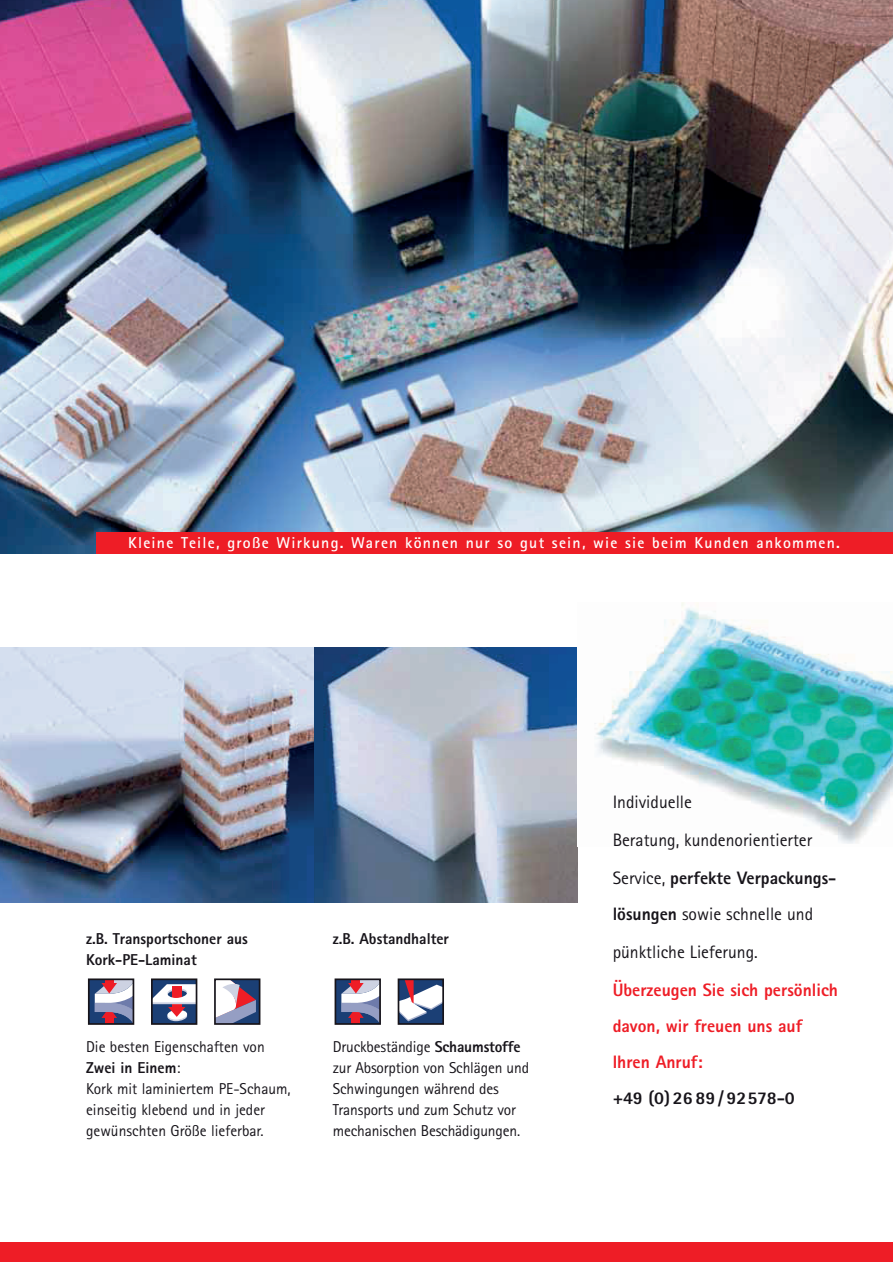
<style>
.page{position:relative;width:893px;height:1263px;background:#fff}
.page>*{position:absolute;margin:0;border:0;box-sizing:border-box;transform-origin:0 0}
.t1{font:18px/38.1px "Agfa Rotis Sans Serif";color:#17141a}
.t2{font:800 18px/36px "Agfa Rotis Sans Serif";color:#ee1d26}
.t3{font:800 18px "Agfa Rotis Sans Serif";letter-spacing:-.005em;color:#17141a}
.t4{font:15.75px/21px "Agfa Rotis Sans Serif";letter-spacing:-.01em;color:#17141a}
.t5{font:700 15.75px "Agfa Rotis Sans Serif";letter-spacing:.08em;color:#fff}
.t6{font:800 15.75px/21px "Agfa Rotis Sans Serif";color:#17141a}
.s1{font-weight:800}
</style>
<div class="page">
<img style="left:0;top:1px;width:893px;height:552px">
<div style="left:0;top:1242px;width:893px;height:20px;background:#ee1d26"></div>
<img style="left:0;top:647px;width:578px;height:255px">
<div style="left:96px;top:532px;width:797px;height:21px;background:#ee1d26"></div>
<img style="left:595px;top:602px;width:298px;height:242px">
<svg style="left:401px;top:981px;width:40px;height:40px"></svg>
<div style="left:398px;top:978px;width:46px;height:47px;border:2px solid #17141a"></div>
<div style="left:335px;top:979px;width:45px;height:45px;background:#1b3f75"></div>
<svg style="left:341px;top:981px;width:37px;height:41px"></svg>
<div style="left:352px;top:979px;width:8px;height:5px;background:#ee1d26"></div>
<div style="left:335px;top:978px;width:46px;height:47px;border:2px solid #17141a"></div>
<div style="left:215px;top:979px;width:45px;height:45px;background:#1b3f75"></div>
<svg style="left:217px;top:981px;width:39px;height:41px"></svg>
<div style="left:214px;top:978px;width:46px;height:47px;border:2px solid #17141a"></div>
<div style="left:152px;top:979px;width:45px;height:45px;background:#1b3f75"></div>
<svg style="left:154px;top:984px;width:40px;height:37px"></svg>
<div style="left:151px;top:978px;width:46px;height:47px;border:2px solid #17141a"></div>
<div style="left:172px;top:986px;width:9px;height:10px;background:#ee1d26"></div>
<div style="left:89px;top:979px;width:44px;height:45px;background:#1b3f75"></div>
<svg style="left:95px;top:981px;width:36px;height:41px"></svg>
<div style="left:105px;top:979px;width:8px;height:5px;background:#ee1d26"></div>
<div style="left:88px;top:978px;width:46px;height:47px;border:2px solid #17141a"></div>
<p class="t5" style="left:128px;top:532px;width:713px">Kleine Teile, große Wirkung. Waren können nur so gut sein, wie sie beim Kunden ankommen.</p>
<p class="t6" style="left:86px;top:928px;width:163px">z.B. Transportschoner aus<br>Kork-PE-Laminat</p>
<p class="t4" style="left:86px;top:1036px;width:206px">Die besten Eigenschaften von<br><span class="s1">Zwei in Einem</span>:<br>Kork mit laminiertem PE-Schaum, einseitig klebend und in jeder gewünschten Größe lieferbar.</p>
<p class="t6" style="left:333px;top:928px;width:118px">z.B. Abstandhalter</p>
<p class="t4" style="left:333px;top:1036px;width:198px">Druckbeständige <span class="s1">Schaumstoffe </span>zur Absorption von Schlägen und<br>Schwingungen während des<br>Transports und zum Schutz vor mechanischen Beschädigungen.</p>
<p class="t1" style="left:613px;top:782px;width:225px">Individuelle<br>Beratung, kundenorientierter<br>Service, <span class="s1">perfekte Verpackungs-</span></p>
<p class="t1" style="left:613px;top:895px;width:202px"><span class="s1">lösungen</span> sowie schnelle und pünktliche Lieferung.</p>
<p class="t2" style="left:613px;top:972px;width:227px">Überzeugen Sie sich persönlich davon, wir freuen uns auf<br>Ihren Anruf:</p>
<p class="t3" style="left:613px;top:1087px;width:184px">+49 (0) 26 89 / 92578-0</p>
</div>
